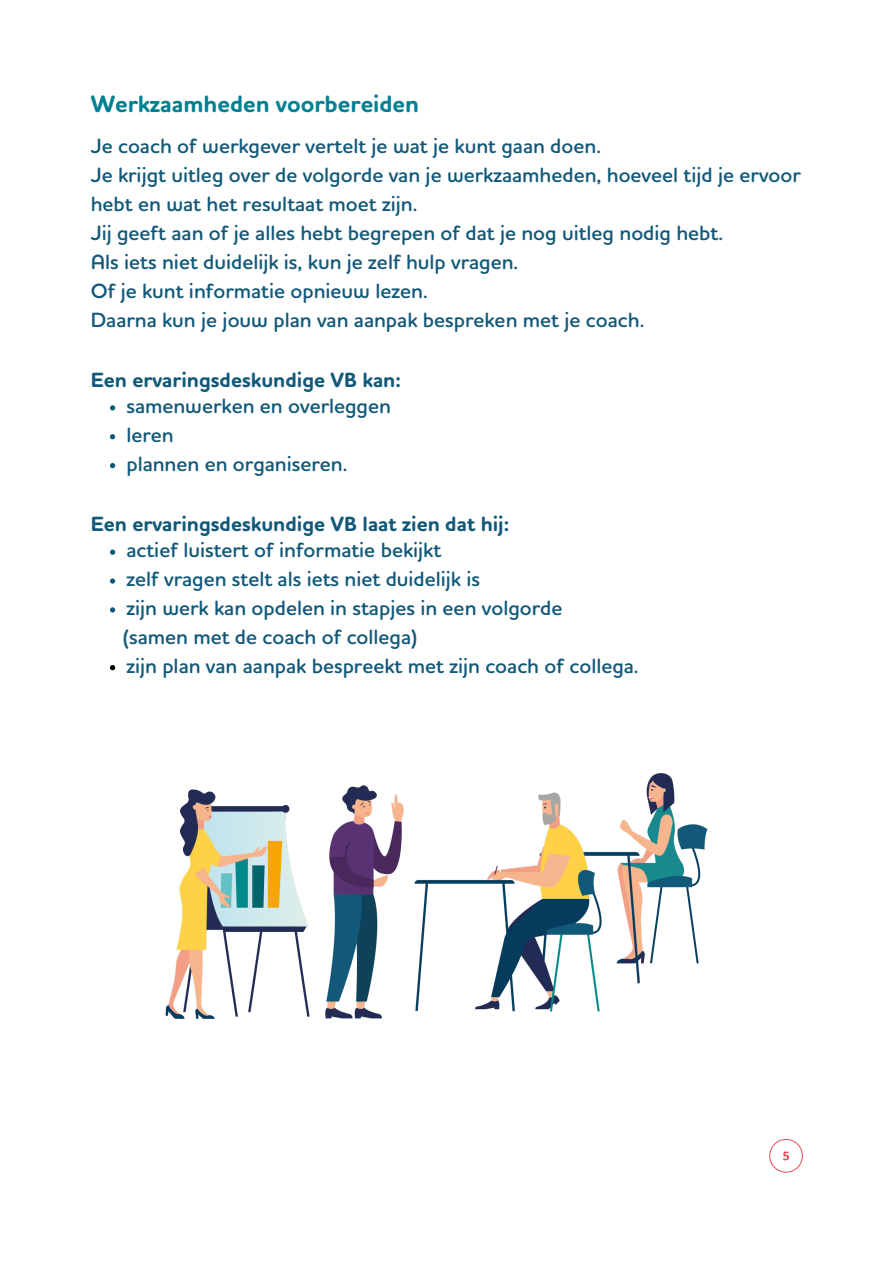
<style>
.page{position:relative;width:893px;height:1264px;background:#fff}
.page>*{position:absolute;margin:0;border:0;box-sizing:border-box;transform-origin:0 0}
.t1{font:700 24px "Houschka Rounded Alt";color:#008193}
.t2{font:600 21px/28.8px "Houschka Rounded";color:#125979}
.t3{font:700 21px "Houschka Rounded Alt";color:#125979}
</style>
<div class="page">
<img style="left:165px;top:773px;width:543px;height:246px">
<svg style="left:110px;top:405px;width:5px;height:5px"></svg>
<svg style="left:110px;top:434px;width:5px;height:5px"></svg>
<svg style="left:110px;top:463px;width:5px;height:5px"></svg>
<svg style="left:110px;top:549px;width:5px;height:6px"></svg>
<svg style="left:110px;top:578px;width:5px;height:5px"></svg>
<svg style="left:110px;top:607px;width:5px;height:5px"></svg>
<svg style="left:110px;top:665px;width:5px;height:5px"></svg>
<svg style="left:769px;top:1138px;width:33px;height:34px"></svg>
<p class="t1" style="left:91px;top:89px;width:330px">Werkzaamheden voorbereiden</p>
<p class="t2" style="left:91px;top:133px;width:711px">Je coach of werkgever vertelt je wat je kunt gaan doen.<br>Je krijgt uitleg over de volgorde van je werkzaamheden, hoeveel tijd je ervoor hebt en wat het resultaat moet zijn.<br>Jij geeft aan of je alles hebt begrepen of dat je nog uitleg nodig hebt.<br>Als iets niet duidelijk is, kun je zelf hulp vragen.<br>Of je kunt informatie opnieuw lezen.<br>Daarna kun je jouw plan van aanpak bespreken met je coach.</p>
<p class="t3" style="left:91px;top:366px;width:311px">Een ervaringsdeskundige VB kan:</p>
<p class="t2" style="left:126px;top:393px;width:266px">samenwerken en overleggen leren<br>plannen en organiseren.</p>
<p class="t3" style="left:91px;top:510px;width:420px">Een ervaringsdeskundige VB laat zien dat hij:</p>
<p class="t2" style="left:126px;top:537px;width:437px">actief luistert of informatie bekijkt<br>zelf vragen stelt als iets niet duidelijk is<br>zijn werk kan opdelen in stapjes in een volgorde</p>
<p class="t2" style="left:126px;top:653px;width:513px">zijn plan van aanpak bespreekt met zijn coach of collega.</p>
<p class="t2" style="left:123px;top:624px;width:296px">(samen met de coach of collega)</p>
</div>
